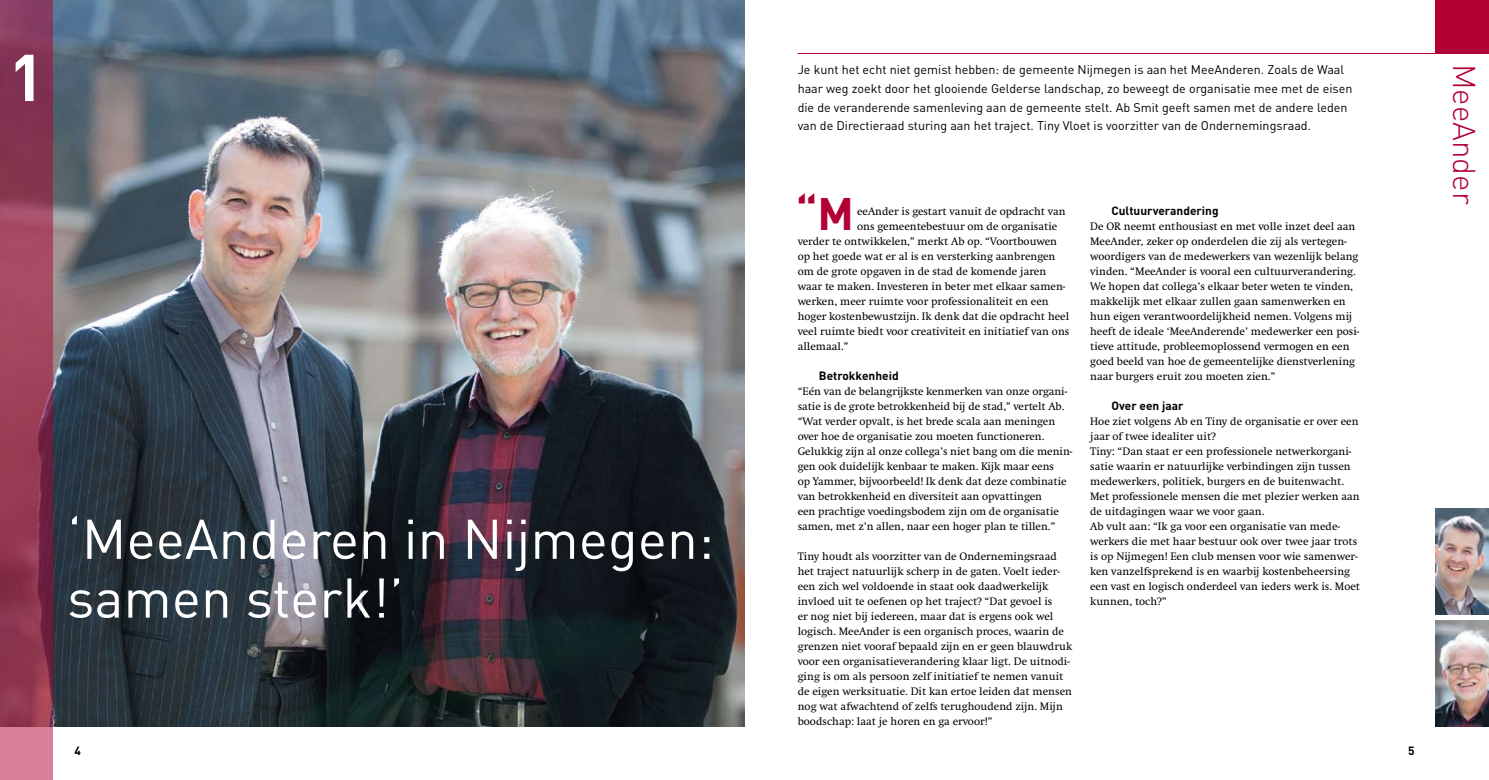
<style>
.page{position:relative;width:1489px;height:780px;background:#fff}
.page>*{position:absolute;margin:0;border:0;box-sizing:border-box;transform-origin:0 0}
.t1{font:700 65px "DIN";color:#fff}
.t2{font:55px/58.8px "DIN";color:#fff}
.t3{font:700 45px "DIN";color:#b10034}
.t4{font:300 31.25px "DIN";color:#b10034}
.t5{font:12.5px/18.8px "DIN";color:#000}
.t6{font:700 11.88px "DIN";color:#000}
.t7{font:11.25px/15px "Swift";color:#000}
</style>
<div class="page">
<img style="left:53px;top:0;width:692px;height:726px">
<svg style="left:0;top:0;width:53px;height:780px;background:#953e59"></svg>
<div style="left:1435px;top:0;width:53px;height:53px;background:#b10034"></div>
<img style="left:1435px;top:508px;width:53px;height:106px">
<img style="left:1435px;top:620px;width:53px;height:106px">
<hr style="left:797px;top:53px;width:691px;height:1px;background:#b10034">
<h1 class="t1" style="left:9px;top:35px;width:37px">1</h1>
<h2 class="t2" style="left:67px;top:508px;width:648px">‘MeeAnderen in Nijmegen: samen sterk!’</h2>
<p class="t5" style="left:797px;top:60px;width:556px">Je kunt het echt niet gemist hebben: de gemeente Nijmegen is aan het MeeAnderen. Zoals de Waal haar weg zoekt door het glooiende Gelderse landschap, zo beweegt de organisatie mee met de eisen die de veranderende samenleving aan de gemeente stelt. Ab Smit geeft samen met de andere leden van de Directieraad sturing aan het traject. Tiny Vloet is voorzitter van de Ondernemingsraad.</p>
<h3 class="t4" style="left:1483px;top:64px;width:142px;rotate:90deg">MeeAnder</h3>
<h3 class="t3" style="left:795px;top:184px;width:60px">“M</h3>
<p class="t6" style="left:1111px;top:203px;width:109px">Cultuurverandering</p>
<p class="t7" style="left:1090px;top:219px;width:271px">De OR neemt enthousiast en met volle inzet deel aan MeeAnder, zeker op onderdelen die zij als vertegen&shy;woordigers van de medewerkers van wezenlijk belang vinden. “MeeAnder is vooral een cultuurverandering.<br>We hopen dat collega’s elkaar beter weten te vinden, makkelijk met elkaar zullen gaan samenwerken en hun eigen verantwoordelijkheid nemen. Volgens mij heeft de ideale ‘MeeAnderende’ medewerker een posi&shy;tieve attitude, probleemoplossend vermogen en een goed beeld van hoe de gemeentelijke dienstverlening naar burgers eruit zou moeten zien.”</p>
<p class="t6" style="left:1111px;top:398px;width:73px">Over een jaar</p>
<p class="t7" style="left:1090px;top:414px;width:271px">Hoe ziet volgens Ab en Tiny de organisatie er over een jaar of twee idealiter uit?<br>Tiny: “Dan staat er een professionele netwerkorgani&shy;satie waarin er natuurlijke verbindingen zijn tussen medewerkers, politiek, burgers en de buitenwacht.<br>Met professionele mensen die met plezier werken aan de uitdagingen waar we voor gaan.<br>Ab vult aan: “Ik ga voor een organisatie van mede&shy;werkers die met haar bestuur ook over twee jaar trots is op Nijmegen! Een club mensen voor wie samenwer&shy;ken vanzelfsprekend is en waarbij kostenbeheersing een vast en logisch onderdeel van ieders werk is. Moet kunnen, toch?”</p>
<p class="t7" style="left:857px;top:204px;width:210px">eeAnder is gestart vanuit de opdracht van</p>
<p class="t7" style="left:857px;top:219px;width:202px">ons gemeentebestuur om de organisatie</p>
<p class="t7" style="left:797px;top:234px;width:261px">verder te ontwikkelen,” merkt Ab op. “Voortbouwen</p>
<p class="t7" style="left:797px;top:249px;width:259px">op het goede wat er al is en versterking aanbrengen</p>
<p class="t7" style="left:797px;top:264px;width:250px">om de grote opgaven in de stad de komende jaren</p>
<p class="t7" style="left:797px;top:279px;width:269px">waar te maken. Investeren in beter met elkaar samen-</p>
<p class="t7" style="left:797px;top:294px;width:252px">werken, meer ruimte voor professionaliteit en een</p>
<p class="t7" style="left:797px;top:309px;width:273px">hoger kostenbewustzijn. Ik denk dat die opdracht heel</p>
<p class="t7" style="left:797px;top:324px;width:273px">veel ruimte biedt voor creativiteit en initiatief van ons</p>
<p class="t7" style="left:797px;top:339px;width:52px">allemaal.”</p>
<p class="t6" style="left:819px;top:368px;width:81px">Betrokkenheid</p>
<p class="t7" style="left:797px;top:384px;width:276px">“Eén van de belangrijkste kenmerken van onze organi&shy;satie is de grote betrokkenheid bij de stad,” vertelt Ab. “Wat verder opvalt, is het brede scala aan meningen over hoe de organisatie zou moeten functioneren.<br>Gelukkig zijn al onze collega’s niet bang om die menin&shy;gen ook duidelijk kenbaar te maken. Kijk maar eens<br>op Yammer, bijvoorbeeld! Ik denk dat deze combinatie van betrokkenheid en diversiteit aan opvattingen<br>een prachtige voedingsbodem zijn om de organisatie samen, met z’n allen, naar een hoger plan te tillen.”</p>
<p class="t7" style="left:797px;top:549px;width:276px">Tiny houdt als voorzitter van de Ondernemingsraad het traject natuurlijk scherp in de gaten. Voelt ieder&shy;een zich wel voldoende in staat ook daadwerkelijk invloed uit te oefenen op het traject? “Dat gevoel is<br>er nog niet bij iedereen, maar dat is ergens ook wel logisch. MeeAnder is een organisch proces, waarin de grenzen niet vooraf bepaald zijn en er geen blauwdruk voor een organisatieverandering klaar ligt. De uitnodi&shy;ging is om als persoon zelf initiatief te nemen vanuit de eigen werksituatie. Dit kan ertoe leiden dat mensen nog wat afwachtend of zelfs terughoudend zijn. Mijn boodschap: laat je horen en ga ervoor!”</p>
<p class="t6" style="left:74px;top:743px;width:8px">4</p>
<p class="t6" style="left:1407px;top:743px;width:8px">5</p>
</div>
